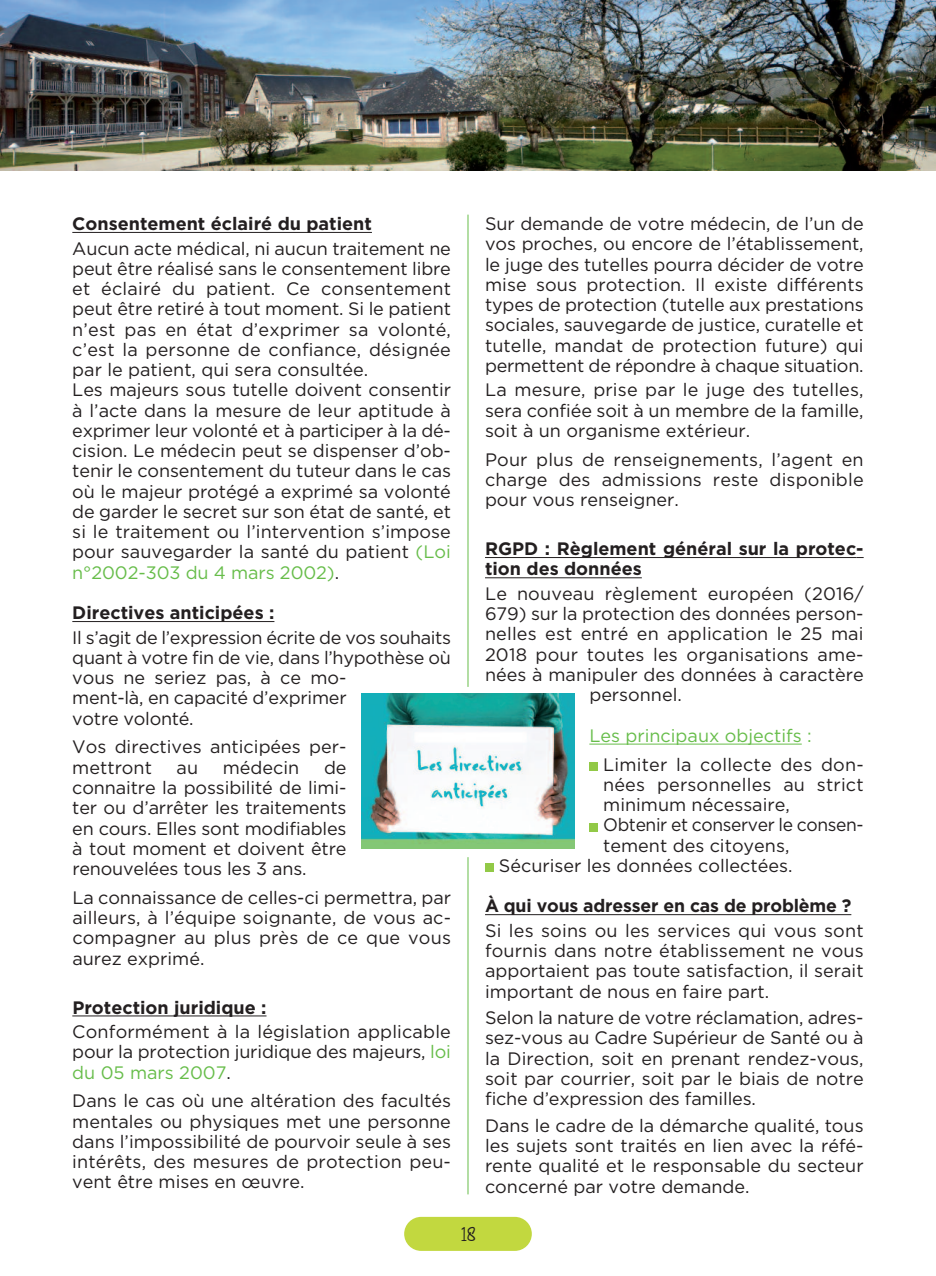
<style>
.page{position:relative;width:936px;height:1276px;background:#fff}
.page>*{position:absolute;margin:0;border:0;box-sizing:border-box;transform-origin:0 0}
.t1{font:22.5px "Fineliner Script";color:#231f20}
.t2{font:18px/20.2px "Gotham";color:#231f20;text-align:justify}
.t3{font:700 18px/20.2px "Gotham";color:#231f20}
.t4{font:18px "Gotham";letter-spacing:-.02em;color:#231f20}
.t5{font:18px "Gotham";color:#67bd4a}
.s1{color:#67bd4a}
</style>
<div class="page">
<div style="left:404px;top:1216px;width:127px;height:35px;background:#c2d83f;border-radius:17px"></div>
<hr style="left:72px;top:232px;width:300px;height:1px;background:#231f20">
<hr style="left:72px;top:621px;width:202px;height:1px;background:#231f20">
<hr style="left:72px;top:1015px;width:194px;height:1px;background:#231f20">
<hr style="left:485px;top:557px;width:371px;height:1px;background:#231f20">
<hr style="left:485px;top:577px;width:156px;height:1px;background:#231f20">
<hr style="left:589px;top:744px;width:212px;height:1px;background:#67bd4a">
<hr style="left:485px;top:914px;width:366px;height:1px;background:#231f20">
<div style="left:589px;top:762px;width:9px;height:8px;background:#92c947"></div>
<div style="left:589px;top:823px;width:9px;height:8px;background:#92c947"></div>
<div style="left:485px;top:863px;width:8px;height:9px;background:#92c947"></div>
<img style="left:0;top:0;width:935px;height:170px">
<img style="left:361px;top:694px;width:213px;height:154px">
<hr style="left:467px;top:215px;width:1px;height:472px;background:#67bd4a">
<hr style="left:467px;top:857px;width:1px;height:337px;background:#67bd4a">
<p class="t3" style="left:72px;top:213px;width:301px">Consentement éclairé du patient</p>
<p class="t2" style="left:72px;top:238px;width:380px;text-align:left">Aucun acte médical, ni aucun traitement ne peut être réalisé sans le consentement libre et éclairé du patient. Ce consentement peut être retiré à tout moment. Si le patient n’est pas en état d’exprimer sa volonté, c’est la personne de confiance, désignée par le patient, qui sera consultée.<br>Les majeurs sous tutelle doivent consentir à l’acte dans la mesure de leur aptitude à exprimer leur volonté et à participer à la dé&shy;cision. Le médecin peut se dispenser d’ob&shy;tenir le consentement du tuteur dans le cas où le majeur protégé a exprimé sa volonté de garder le secret sur son état de santé, et si le traitement ou l’intervention s’impose pour sauvegarder la santé du patient <span class="s1">(Loi n°2002-303 du 4 mars 2002)</span>.</p>
<p class="t3" style="left:72px;top:602px;width:203px">Directives anticipées :</p>
<p class="t2" style="left:72px;top:627px;width:380px;text-align:left">Il s’agit de l’expression écrite de vos souhaits quant à votre fin de vie, dans l’hypothèse où vous ne seriez pas, à ce mo-<br>ment-là, en capacité d’exprimer<br>votre volonté.</p>
<p class="t2" style="left:72px;top:736px;width:275px">Vos directives anticipées per&shy;mettront</p>
<p class="t2" style="left:177px;top:757px;width:23px">au</p>
<p class="t2" style="left:223px;top:757px;width:78px">médecin</p>
<p class="t2" style="left:72px;top:757px;width:276px;text-indent:252px">de connaitre la possibilité de limi&shy;ter ou d’arrêter les traitements en cours. Elles sont modifiables à tout moment et doivent être renouvelées tous les 3 ans.</p>
<p class="t2" style="left:72px;top:887px;width:380px">La connaissance de celles-ci permettra, par ailleurs, à l’équipe soignante, de vous ac&shy;compagner au plus près de ce que vous aurez exprimé.</p>
<p class="t3" style="left:72px;top:996px;width:196px">Protection juridique :</p>
<p class="t2" style="left:72px;top:1021px;width:380px">Conformément à la législation applicable pour la protection juridique des majeurs, <span class="s1">loi du 05 mars 2007</span>.</p>
<p class="t2" style="left:72px;top:1090px;width:380px">Dans le cas où une altération des facultés mentales ou physiques met une personne dans l’impossibilité de pourvoir seule à ses intérêts, des mesures de protection peu&shy;vent être mises en œuvre.</p>
<p class="t2" style="left:485px;top:213px;width:380px">Sur demande de votre médecin, de l’un de vos proches, ou encore de l’établissement, le juge des tutelles pourra décider de votre mise sous protection. Il existe différents types de protection (tutelle aux prestations sociales, sauvegarde de justice, curatelle et tutelle, mandat de protection future) qui permettent de répondre à chaque situation.</p>
<p class="t2" style="left:485px;top:379px;width:380px">La mesure, prise par le juge des tutelles, sera confiée soit à un membre de la famille, soit à un organisme extérieur.</p>
<p class="t2" style="left:485px;top:449px;width:380px">Pour plus de renseignements, l’agent en charge des admissions reste disponible pour vous renseigner.</p>
<p class="t3" style="left:485px;top:538px;width:380px">RGPD : Règlement général sur la protec&shy;tion des données</p>
<p class="t2" style="left:485px;top:583px;width:380px">Le nouveau règlement européen (2016/</p>
<p class="t2" style="left:485px;top:603px;width:380px">679) sur la protection des données person-</p>
<p class="t2" style="left:485px;top:623px;width:380px">nelles est entré en application le 25 mai</p>
<p class="t2" style="left:485px;top:644px;width:380px">2018 pour toutes les organisations ame-</p>
<p class="t2" style="left:485px;top:664px;width:380px">nées à manipuler des données à caractère</p>
<p class="t2" style="left:589px;top:684px;width:94px">personnel.</p>
<p class="t5" style="left:589px;top:725px;width:224px">Les principaux objectifs :</p>
<p class="t2" style="left:603px;top:753px;width:262px">Limiter la collecte des don-</p>
<p class="t2" style="left:603px;top:774px;width:262px">nées personnelles au strict</p>
<p class="t2" style="left:603px;top:794px;width:188px">minimum nécessaire,</p>
<p class="t4" style="left:603px;top:815px;width:262px">Obtenir et conserver le consen-</p>
<p class="t2" style="left:603px;top:834px;width:188px">tement des citoyens,</p>
<p class="t2" style="left:499px;top:855px;width:295px">Sécuriser les données collectées.</p>
<p class="t3" style="left:485px;top:895px;width:368px">À qui vous adresser en cas de problème ?</p>
<p class="t2" style="left:485px;top:920px;width:380px">Si les soins ou les services qui vous sont fournis dans notre établissement ne vous apportaient pas toute satisfaction, il serait important de nous en faire part.</p>
<p class="t2" style="left:485px;top:1007px;width:380px">Selon la nature de votre réclamation, adres&shy;sez-vous au Cadre Supérieur de Santé ou à la Direction, soit en prenant rendez-vous, soit par courrier, soit par le biais de notre fiche d’expression des familles.</p>
<p class="t2" style="left:485px;top:1115px;width:380px">Dans le cadre de la démarche qualité, tous les sujets sont traités en lien avec la réfé&shy;rente qualité et le responsable du secteur concerné par votre demande.</p>
<p class="t1" style="left:461px;top:1222px;width:16px">18</p>
</div>
